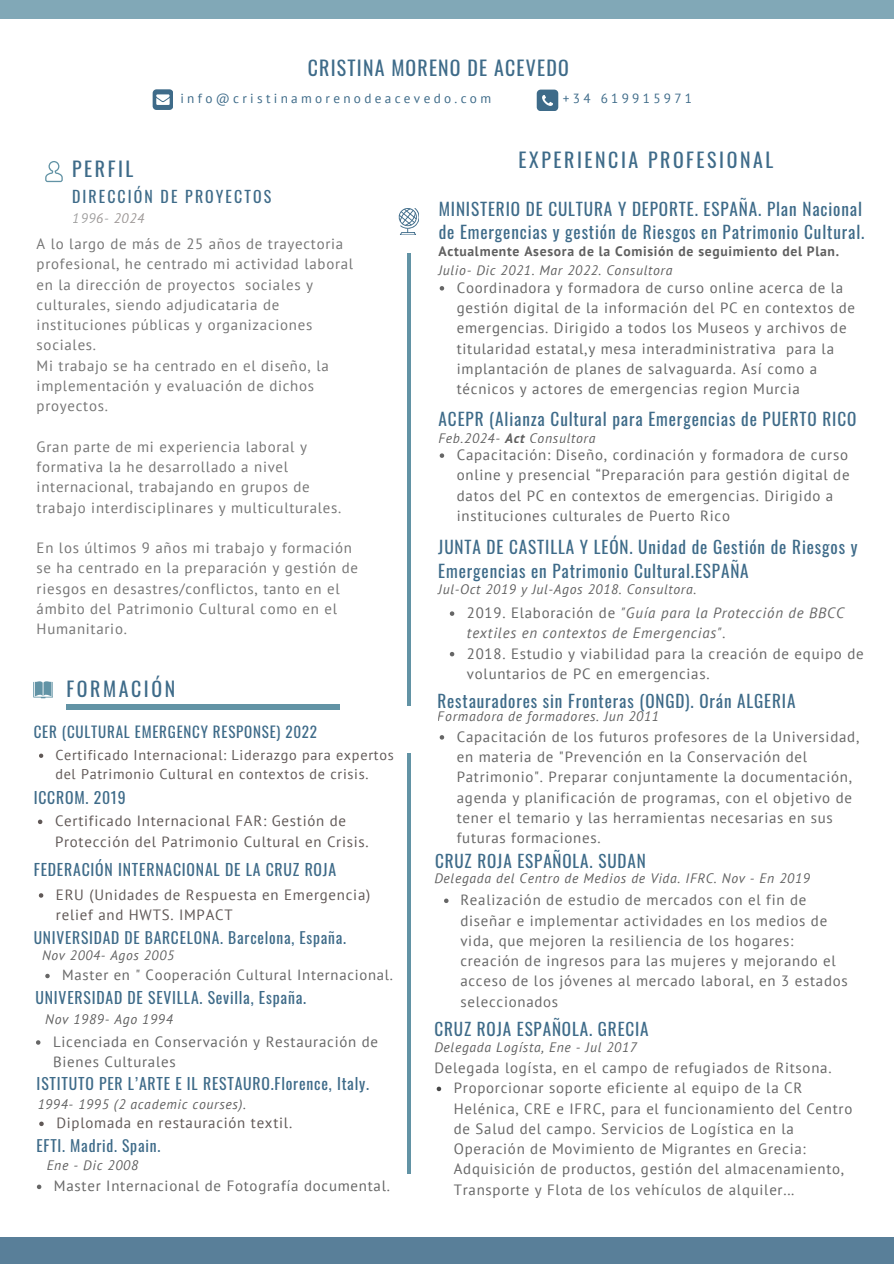
<style>
.page{position:relative;width:894px;height:1264px;background:#fff}
.page>*{position:absolute;margin:0;border:0;box-sizing:border-box;transform-origin:0 0}
.t1{font:19.8px "Oswald";letter-spacing:.13em;color:#3e6b89}
.t2{font:19.8px "Oswald";letter-spacing:.06em;color:#3e6b89}
.t3{font:17.25px/23.7px "Oswald";letter-spacing:.05em;color:#3e6b89}
.t4{font:17.1px "Oswald";letter-spacing:.05em;color:#3e6b89}
.t5{font:15.9px "Oswald";letter-spacing:.13em;color:#3e6b89}
.t6{font:15.75px "Oswald";letter-spacing:.05em;color:#3e6b89}
.t7{font:15.6px "Oswald";letter-spacing:.05em;color:#3e6b89}
.t8{font:15.45px "Oswald";letter-spacing:.05em;color:#3e6b89}
.t9{font:15px "Oswald";letter-spacing:.05em;color:#3e6b89}
.t10{font:14.85px/20.2px "PT Sans";letter-spacing:.05em;color:#666}
.t11{font:14.85px/20.2px "PT Sans";letter-spacing:.05em;color:#222}
.t12{font:14.85px/20.2px "PT Sans";letter-spacing:.05em;color:#605856}
.t13{font:italic 14.85px/20.2px "PT Sans";letter-spacing:.05em;color:#666}
.t14{font:14.7px "PT Sans";letter-spacing:.05em;color:#666}
.t15{font:14.25px/19.4px "PT Sans";letter-spacing:.05em;color:#605856}
.t16{font:italic 13.8px "PT Sans";letter-spacing:.05em;color:#000}
.t17{font:italic 13.65px "PT Sans";letter-spacing:.05em;color:#000}
.t18{font:700 13.65px "PT Sans";letter-spacing:.05em;color:#000}
.t19{font:italic 13.65px "PT Sans";letter-spacing:.05em;color:#605856}
.t20{font:italic 13.5px "PT Sans";letter-spacing:.05em;color:#000}
.t21{font:13.2px "PT Sans";letter-spacing:.25em;color:#3e6b89}
.s1{color:#666}
.s2{font-weight:700}
.s3{font-style:normal}
</style>
<div class="page">
<svg style="left:436px;top:1086px;width:5px;height:5px"></svg>
<svg style="left:439px;top:735px;width:5px;height:4px"></svg>
<svg style="left:398px;top:208px;width:21px;height:27px"></svg>
<hr style="left:407px;top:253px;width:3px;height:452px;background:#6293a5">
<svg style="left:45px;top:161px;width:17px;height:21px"></svg>
<svg style="left:153px;top:89px;width:20px;height:21px"></svg>
<svg style="left:536px;top:90px;width:22px;height:21px"></svg>
<hr style="left:407px;top:753px;width:4px;height:420px;background:#6293a5">
<div style="left:0;top:0;width:893px;height:18px;background:#81a8b7"></div>
<div style="left:0;top:1237px;width:893px;height:26px;background:#597f99"></div>
<svg style="left:449px;top:611px;width:5px;height:5px"></svg>
<svg style="left:449px;top:652px;width:5px;height:4px"></svg>
<svg style="left:444px;top:898px;width:4px;height:5px"></svg>
<svg style="left:45px;top:973px;width:5px;height:5px"></svg>
<svg style="left:37px;top:1184px;width:4px;height:5px"></svg>
<svg style="left:34px;top:681px;width:19px;height:17px"></svg>
<div style="left:66px;top:704px;width:274px;height:5px;background:#6293a5"></div>
<svg style="left:36px;top:1040px;width:4px;height:4px"></svg>
<svg style="left:38px;top:819px;width:4px;height:5px"></svg>
<svg style="left:439px;top:286px;width:5px;height:4px"></svg>
<svg style="left:39px;top:1121px;width:5px;height:5px"></svg>
<svg style="left:39px;top:753px;width:4px;height:5px"></svg>
<svg style="left:39px;top:893px;width:4px;height:4px"></svg>
<svg style="left:439px;top:453px;width:5px;height:5px"></svg>
<h3 class="t2" style="left:308px;top:52px;width:262px">CRISTINA MORENO DE ACEVEDO</h3>
<p class="t1" style="left:72px;top:153px;width:63px">PERFIL</p>
<h2 class="t21" style="left:180px;top:89px;width:312px">info@cristinamorenodeacevedo.com</h2>
<h2 class="t21" style="left:562px;top:89px;width:131px">+34 619915971</h2>
<p class="t1" style="left:518px;top:145px;width:256px">EXPERIENCIA PROFESIONAL</p>
<h1 class="t5" style="left:72px;top:184px;width:200px">DIRECCIÓN DE PROYECTOS</h1>
<p class="t19" style="left:73px;top:209px;width:73px"><span class="s1">199</span>6<span class="s1">-</span> 2024</p>
<p class="t11" style="left:37px;top:233px;width:318px">A lo largo de más de 25 años de trayectoria profesional, he centrado mi actividad laboral en la dirección de proyectos sociales y culturales, siendo adjudicataria de instituciones públicas y organizaciones sociales.<br>Mi trabajo se ha centrado en el diseño, la implementación y evaluación de dichos proyectos.</p>
<p class="t11" style="left:37px;top:436px;width:306px">Gran parte de mi experiencia laboral y formativa la he desarrollado a nivel internacional, trabajando en grupos de trabajo interdisciplinares y multiculturales.</p>
<p class="t11" style="left:37px;top:537px;width:323px">En los últimos 9 años mi trabajo y formación se ha centrado en la preparación y gestión de riesgos en desastres/conflictos, tanto en el ámbito del Patrimonio Cultural como en el Humanitario.</p>
<p class="t1" style="left:66px;top:673px;width:110px">FORMACIÓN</p>
<p class="t9" style="left:34px;top:719px;width:285px">CER (CULTURAL EMERGENCY RESPONSE) 2022</p>
<h2 class="t15" style="left:55px;top:745px;width:340px">Certificado Internacional: Liderazgo para expertos del Patrimonio Cultural en contextos de crisis.</h2>
<p class="t6" style="left:34px;top:785px;width:94px">ICCROM. 2019</p>
<p class="t12" style="left:55px;top:810px;width:315px">Certificado Internacional FAR: Gestión de<br>Protección del Patrimonio Cultural en Crisis.</p>
<p class="t6" style="left:34px;top:857px;width:304px">FEDERACIÓN INTERNACIONAL DE LA CRUZ ROJA</p>
<h2 class="t12" style="left:56px;top:884px;width:316px">ERU (Unidades de Respuesta en Emergencia) relief and HWTS. IMPACT</h2>
<h4 class="t8" style="left:34px;top:925px;width:314px">UNIVERSIDAD DE BARCELONA. Barcelona, España.</h4>
<h4 class="t14" style="left:62px;top:965px;width:332px">Master en " Cooperación Cultural Internacional.</h4>
<p class="t20" style="left:42px;top:946px;width:133px">Nov 2004- Agos 2005</p>
<h3 class="t6" style="left:36px;top:985px;width:272px">UNIVERSIDAD DE SEVILLA. Sevilla, España.</h3>
<h4 class="t10" style="left:53px;top:1031px;width:326px">Licenciada en Conservación y Restauración de<br>Bienes Culturales</h4>
<p class="t16" style="left:45px;top:1009px;width:129px">Nov 1989- Ago 1994</p>
<h3 class="t6" style="left:37px;top:1071px;width:334px">ISTITUTO PER L’ARTE E IL RESTAURO.Florence, Italy.</h3>
<p class="t16" style="left:37px;top:1094px;width:210px">1994- 1995 (2 academic courses).</p>
<h4 class="t12" style="left:56px;top:1112px;width:237px">Diplomada en restauración textil.</h4>
<h3 class="t7" style="left:36px;top:1133px;width:125px">EFTI. Madrid. Spain.</h3>
<h4 class="t10" style="left:54px;top:1175px;width:337px">Master Internacional de Fotografía documental.</h4>
<p class="t16" style="left:47px;top:1155px;width:93px">Ene - Dic 2008</p>
<p class="t3" style="left:438px;top:196px;width:427px">MINISTERIO DE CULTURA Y DEPORTE. ESPAÑA. Plan Nacional de Emergencias y gestión de Riesgos en Patrimonio Cultural.</p>
<h1 class="t10" style="left:456px;top:277px;width:400px">Coordinadora y formadora de curso online acerca de la gestión digital de la información del PC en contextos de emergencias. Dirigido a todos los Museos y archivos de titularidad estatal,y mesa interadministrativa para la implantación de planes de salvaguarda. Así como a técnicos y actores de emergencias region Murcia</h1>
<p class="t18" style="left:438px;top:242px;width:402px">Actualmente Asesora de la Comisión de seguimiento del Plan.</p>
<p class="t17" style="left:438px;top:261px;width:235px">Julio- Dic 2021. Mar 2022. Consultora</p>
<p class="t3" style="left:438px;top:406px;width:419px">ACEPR (Alianza Cultural para Emergencias de PUERTO RICO</p>
<h2 class="t10" style="left:456px;top:444px;width:394px">Capacitación: Diseño, cordinación y formadora de curso online y presencial “Preparación para gestión digital de datos del PC en contextos de emergencias. Dirigido a instituciones culturales de Puerto Rico</h2>
<p class="t17" style="left:438px;top:429px;width:158px">Feb.2024- <span class="s2">Act</span> Consultora</p>
<h4 class="t3" style="left:438px;top:534px;width:420px">JUNTA DE CASTILLA Y LEÓN. Unidad de Gestión de Riesgos y<br>Emergencias en Patrimonio Cultural.ESPAÑA</h4>
<p class="t13" style="left:467px;top:602px;width:379px"><span class="s3">2019. Elaboración de</span> "Guía para la Protección de BBCC textiles en contextos de Emergencias".</p>
<p class="t10" style="left:467px;top:643px;width:398px">2018. Estudio y viabilidad para la creación de equipo de voluntarios de PC en emergencias.</p>
<p class="t17" style="left:438px;top:580px;width:259px">Jul-Oct 2019 y Jul-Agos 2018. Consultora.</p>
<h1 class="t4" style="left:437px;top:688px;width:359px">Restauradores sin Fronteras (ONGD). Orán ALGERIA</h1>
<p class="t17" style="left:437px;top:707px;width:222px">Formadora de formadores. Jun 2011</p>
<h1 class="t10" style="left:456px;top:726px;width:404px">Capacitación de los futuros profesores de la Universidad, en materia de "Prevención en la Conservación del Patrimonio". Preparar conjuntamente la documentación, agenda y planificación de programas, con el objetivo de tener el temario y las herramientas necesarias en sus futuras formaciones.</h1>
<h4 class="t4" style="left:435px;top:848px;width:212px">CRUZ ROJA ESPAÑOLA. SUDAN</h4>
<p class="t17" style="left:434px;top:869px;width:377px">Delegada del Centro de Medios de Vida. IFRC. Nov - En 2019</p>
<h4 class="t10" style="left:460px;top:889px;width:389px">Realización de estudio de mercados con el fin de diseñar e implementar actividades en los medios de vida, que mejoren la resiliencia de los hogares: creación de ingresos para las mujeres y mejorando el acceso de los jóvenes al mercado laboral, en 3 estados seleccionados</h4>
<p class="t4" style="left:434px;top:1015px;width:216px">CRUZ ROJA ESPAÑOLA. GRECIA</p>
<p class="t10" style="left:434px;top:1057px;width:398px">Delegada logísta, en el campo de refugiados de Ritsona.</p>
<p class="t10" style="left:453px;top:1077px;width:400px">Proporcionar soporte eficiente al equipo de la CR Helénica, CRE e IFRC, para el funcionamiento del Centro de Salud del campo. Servicios de Logística en la Operación de Movimiento de Migrantes en Grecia:<br>Adquisición de productos, gestión del almacenamiento, Transporte y Flota de los vehículos de alquiler...</p>
<p class="t17" style="left:434px;top:1038px;width:204px">Delegada Logísta, Ene - Jul 2017</p>
</div>
